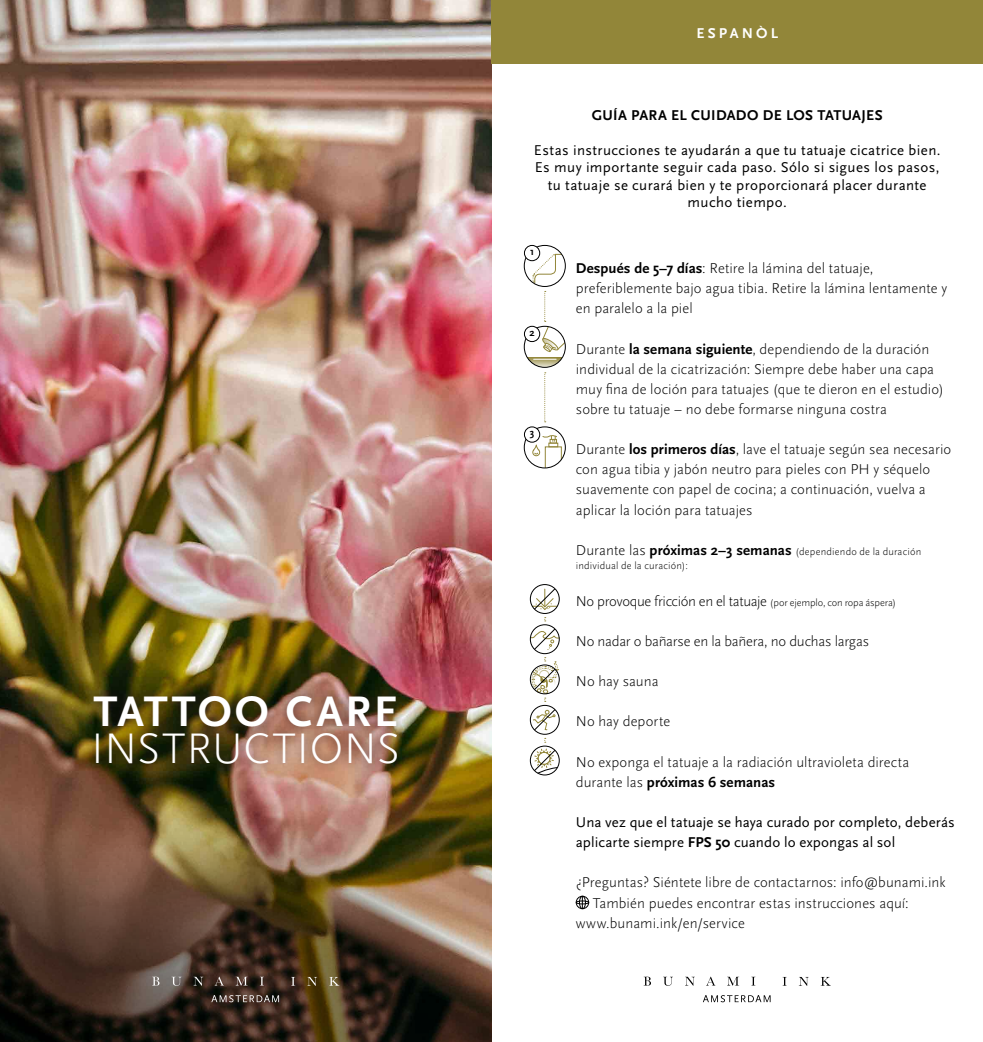
<style>
.page{position:relative;width:983px;height:1042px;background:#fff}
.page>*{position:absolute;margin:0;border:0;box-sizing:border-box;transform-origin:0 0}
.t1{font:300 44.62px "Scala Sans Pro";letter-spacing:.015em;color:#fff}
.t2{font:700 44.62px "Scala Sans Pro";letter-spacing:.055em;color:#fff}
.t3{font:300 14.88px/20.1px "Scala Sans Pro";letter-spacing:.005em;color:#000}
.t4{font:14.88px/17.5px "Scala Sans Pro";letter-spacing:.025em;color:#000;text-align:center}
.t5{font:14.88px/20.1px "Scala Sans Pro";letter-spacing:.005em;color:#000}
.t6{font:300 14.88px "Scala Sans Pro";letter-spacing:-.025em;color:#000}
.t7{font:300 14.88px "Scala Sans Pro";letter-spacing:-.015em;color:#000}
.t8{font:700 14.88px "Scala Sans";letter-spacing:.02em;color:#000}
.t9{font:700 14.88px "Scala Sans Pro";letter-spacing:.21em;color:#fff}
.t10{font:300 10.5px/14px "Scala Sans Pro";letter-spacing:.02em;color:#000}
.t11{font:700 10.5px "Scala Sans";color:#000}
.s1{font-weight:700}
.s2{font-size:14.88px}
.s3{font-weight:700;font-size:14.88px}
.s4{font-size:10.5px}
</style>
<div class="page">
<img style="left:0;top:0;width:491px;height:784px">
<div style="left:84px;top:685px;width:323px;height:88px;background:#31171c;opacity:.69"></div>
<img style="left:0;top:784px;width:491px;height:258px">
<svg style="left:0;top:940px;width:481px;height:102px;background:#36281c"></svg>
<svg style="left:152px;top:976px;width:187px;height:10px;background:#5d4d3f"></svg>
<svg style="left:211px;top:995px;width:68px;height:7px"></svg>
<div style="left:491px;top:0;width:491px;height:63px;background:#928639"></div>
<div style="left:575px;top:896px;width:14px;height:13px;border:1px solid #000;border-radius:50%"></div>
<div style="left:579px;top:896px;width:6px;height:13px;border:1px solid #000;border-radius:50%"></div>
<div style="left:575px;top:900px;width:14px;height:4px;border:1px solid #000;border-radius:50%"></div>
<svg style="left:544px;top:372px;width:1px;height:50px"></svg>
<svg style="left:527px;top:357px;width:35px;height:10px"></svg>
<svg style="left:533px;top:359px;width:23px;height:1px"></svg>
<svg style="left:540px;top:291px;width:25px;height:61px"></svg>
<div style="left:523px;top:326px;width:42px;height:42px;border:1px solid #000;border-radius:50%"></div>
<div style="left:524px;top:326px;width:15px;height:15px;background:#fff;border-radius:50%"></div>
<div style="left:524px;top:326px;width:16px;height:16px;border:1px solid #000;border-radius:50%"></div>
<div style="left:523px;top:426px;width:42px;height:42px;border:1px solid #000;border-radius:50%"></div>
<div style="left:524px;top:427px;width:15px;height:15px;background:#fff;border-radius:50%"></div>
<div style="left:524px;top:426px;width:16px;height:17px;border:1px solid #000;border-radius:50%"></div>
<svg style="left:531px;top:434px;width:30px;height:34px"></svg>
<div style="left:529px;top:584px;width:30px;height:30px;border:1px solid #000;border-radius:50%"></div>
<svg style="left:530px;top:587px;width:29px;height:24px"></svg>
<div style="left:529px;top:705px;width:30px;height:30px;border:1px solid #000;border-radius:50%"></div>
<svg style="left:532px;top:708px;width:24px;height:23px"></svg>
<div style="left:529px;top:745px;width:30px;height:30px;border:1px solid #000;border-radius:50%"></div>
<svg style="left:532px;top:738px;width:27px;height:37px"></svg>
<div style="left:529px;top:664px;width:30px;height:30px;border:1px solid #000;border-radius:50%"></div>
<svg style="left:531px;top:657px;width:27px;height:45px"></svg>
<div style="left:529px;top:624px;width:30px;height:30px;border:1px solid #000;border-radius:50%"></div>
<svg style="left:529px;top:627px;width:31px;height:23px"></svg>
<svg style="left:532px;top:253px;width:30px;height:31px"></svg>
<div style="left:523px;top:245px;width:42px;height:42px;border:1px solid #000;border-radius:50%"></div>
<div style="left:524px;top:245px;width:15px;height:16px;background:#fff;border-radius:50%"></div>
<div style="left:524px;top:245px;width:16px;height:16px;border:1px solid #000;border-radius:50%"></div>
<svg style="left:643px;top:976px;width:187px;height:10px"></svg>
<svg style="left:703px;top:995px;width:67px;height:7px"></svg>
<h1 class="t2" style="left:94px;top:685px;width:305px">TATTOO CARE</h1>
<h1 class="t1" style="left:91px;top:723px;width:310px">INSTRUCTIONS</h1>
<p class="t9" style="left:696px;top:24px;width:83px">ESPANÒL</p>
<p class="t8" style="left:591px;top:107px;width:292px">GUÍA PARA EL CUIDADO DE LOS TATUAJES</p>
<p class="t4" style="left:534px;top:141px;width:408px">Estas instrucciones te ayudarán a que tu tatuaje cicatrice bien.<br>Es muy importante seguir cada paso. Sólo si sigues los pasos, tu tatuaje se curará bien y te proporcionará placer durante mucho tiempo.</p>
<p class="t11" style="left:530px;top:245px;width:6px">1</p>
<p class="t11" style="left:529px;top:326px;width:7px">2</p>
<p class="t11" style="left:529px;top:427px;width:6px">3</p>
<p class="t3" style="left:575px;top:258px;width:372px"><span class="s1">Después de 5–7 días</span>: Retire la lámina del tatuaje, preferiblemente bajo agua tibia. Retire la lámina lentamente y en paralelo a la piel</p>
<p class="t3" style="left:575px;top:339px;width:369px">Durante <span class="s1">la semana siguiente</span>, dependiendo de la duración individual de la cicatrización: Siempre debe haber una capa muy fina de loción para tatuajes (que te dieron en el estudio) sobre tu tatuaje – no debe formarse ninguna costra</p>
<p class="t3" style="left:575px;top:439px;width:377px">Durante <span class="s1">los primeros días</span>, lave el tatuaje según sea necesario con agua tibia y jabón neutro para pieles con PH y séquelo suavemente con papel de cocina; a continuación, vuelva a aplicar la loción para tatuajes</p>
<p class="t10" style="left:575px;top:544px;width:347px"><span class="s2">Durante las</span> <span class="s3">próximas 2–3 semanas</span> (dependiendo de la duración individual de la curación):</p>
<p class="t6" style="left:575px;top:592px;width:322px">No provoque fricción en el tatuaje <span class="s4">(por ejemplo, con ropa áspera)</span></p>
<p class="t7" style="left:575px;top:632px;width:295px">No nadar o bañarse en la bañera, no duchas largas</p>
<p class="t3" style="left:575px;top:671px;width:84px">No hay sauna</p>
<p class="t3" style="left:575px;top:711px;width:96px">No hay deporte</p>
<p class="t3" style="left:575px;top:752px;width:335px">No exponga el tatuaje a la radiación ultravioleta directa durante las <span class="s1">próximas 6 semanas</span></p>
<p class="t5" style="left:575px;top:812px;width:380px">Una vez que el tatuaje se haya curado por completo, deberás aplicarte siempre <span class="s1">FPS 50</span> cuando lo expongas al sol</p>
<p class="t3" style="left:575px;top:872px;width:371px">¿Preguntas? Siéntete libre de contactarnos: info@bunami.ink</p>
<p class="t3" style="left:592px;top:893px;width:317px">También puedes encontrar estas instrucciones aquí:</p>
<p class="t3" style="left:575px;top:913px;width:170px">www.bunami.ink/en/service</p>
</div>
